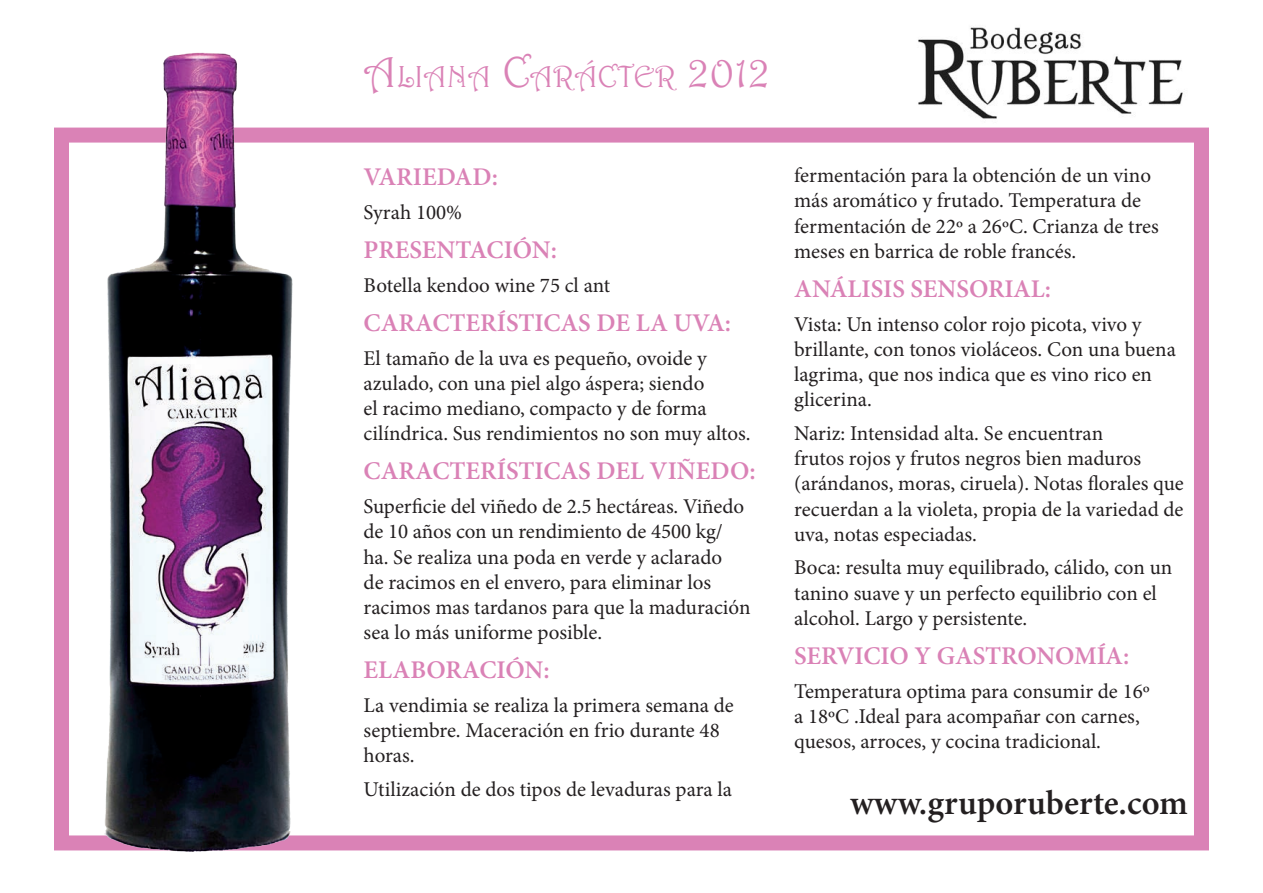
<style>
.page{position:relative;width:1263px;height:893px;background:#fff}
.page>*{position:absolute;margin:0;border:0;box-sizing:border-box;transform-origin:0 0}
.t1{font:600 34.5px "Minion Pro";letter-spacing:.005em;color:#231f20}
.fichas_vino{font:30.45px "Harrington";letter-spacing:.02em;color:#da82b6}
.fichas_titulos{font:600 25.5px "Minion Pro";color:#da82b6}
.fichas_texto{font:21px/25.2px "Minion Pro";color:#231f20}
.s1{font-size:43.5px}
</style>
<div class="page">
<img style="left:918px;top:27px;width:265px;height:92px">
<div style="left:54px;top:128px;width:1155px;height:722px;border:15px solid #da82b6"></div>
<img style="left:99px;top:52px;width:199px;height:800px">
<p class="fichas_vino" style="left:364px;top:58px;width:408px"><span class="s1">A</span>LIANA <span class="s1">C</span>ARÁCTER <span class="s1">2012</span></p>
<p class="fichas_titulos" style="left:364px;top:160px;width:136px">VARIEDAD:</p>
<p class="fichas_texto" style="left:364px;top:200px;width:100px">Syrah 100%</p>
<p class="fichas_titulos" style="left:364px;top:232px;width:195px">PRESENTACIÓN:</p>
<p class="fichas_texto" style="left:364px;top:273px;width:248px">Botella kendoo wine 75 cl ant</p>
<p class="fichas_titulos" style="left:364px;top:305px;width:369px">CARACTERÍSTICAS DE LA UVA:</p>
<p class="fichas_texto" style="left:364px;top:346px;width:388px">El tamaño de la uva es pequeño, ovoide y azulado, con una piel algo áspera; siendo<br>el racimo mediano, compacto y de forma cilíndrica. Sus rendimientos no son muy altos.</p>
<p class="fichas_titulos" style="left:364px;top:454px;width:394px">CARACTERÍSTICAS DEL VIÑEDO:</p>
<p class="fichas_texto" style="left:364px;top:494px;width:388px">Superficie del viñedo de 2.5 hectáreas. Viñedo de 10 años con un rendimiento de 4500 kg/ ha. Se realiza una poda en verde y aclarado<br>de racimos en el envero, para eliminar los racimos mas tardanos para que la maduración sea lo más uniforme posible.</p>
<p class="fichas_titulos" style="left:364px;top:652px;width:188px">ELABORACIÓN:</p>
<p class="fichas_texto" style="left:364px;top:693px;width:372px">La vendimia se realiza la primera semana de septiembre. Maceración en frio durante 48 horas.</p>
<p class="fichas_texto" style="left:364px;top:777px;width:370px">Utilización de dos tipos de levaduras para la</p>
<p class="fichas_texto" style="left:794px;top:163px;width:366px">fermentación para la obtención de un vino más aromático y frutado. Temperatura de fermentación de 22º a 26ºC. Crianza de tres meses en barrica de roble francés.</p>
<p class="fichas_titulos" style="left:794px;top:271px;width:258px">ANÁLISIS SENSORIAL:</p>
<p class="fichas_texto" style="left:794px;top:311px;width:383px">Vista: Un intenso color rojo picota, vivo y brillante, con tonos violáceos. Con una buena lagrima, que nos indica que es vino rico en glicerina.</p>
<p class="fichas_texto" style="left:794px;top:421px;width:391px">Nariz: Intensidad alta. Se encuentran<br>frutos rojos y frutos negros bien maduros (arándanos, moras, ciruela). Notas florales que recuerdan a la violeta, propia de la variedad de uva, notas especiadas.</p>
<p class="fichas_texto" style="left:794px;top:555px;width:380px">Boca: resulta muy equilibrado, cálido, con un tanino suave y un perfecto equilibrio con el alcohol. Largo y persistente.</p>
<p class="fichas_titulos" style="left:794px;top:638px;width:337px">SERVICIO Y GASTRONOMÍA:</p>
<p class="fichas_texto" style="left:794px;top:678px;width:357px">Temperatura optima para consumir de 16º a 18ºC .Ideal para acompañar con carnes, quesos, arroces, y cocina tradicional.</p>
<h1 class="t1" style="left:850px;top:779px;width:339px">www.gruporuberte.com</h1>
</div>
